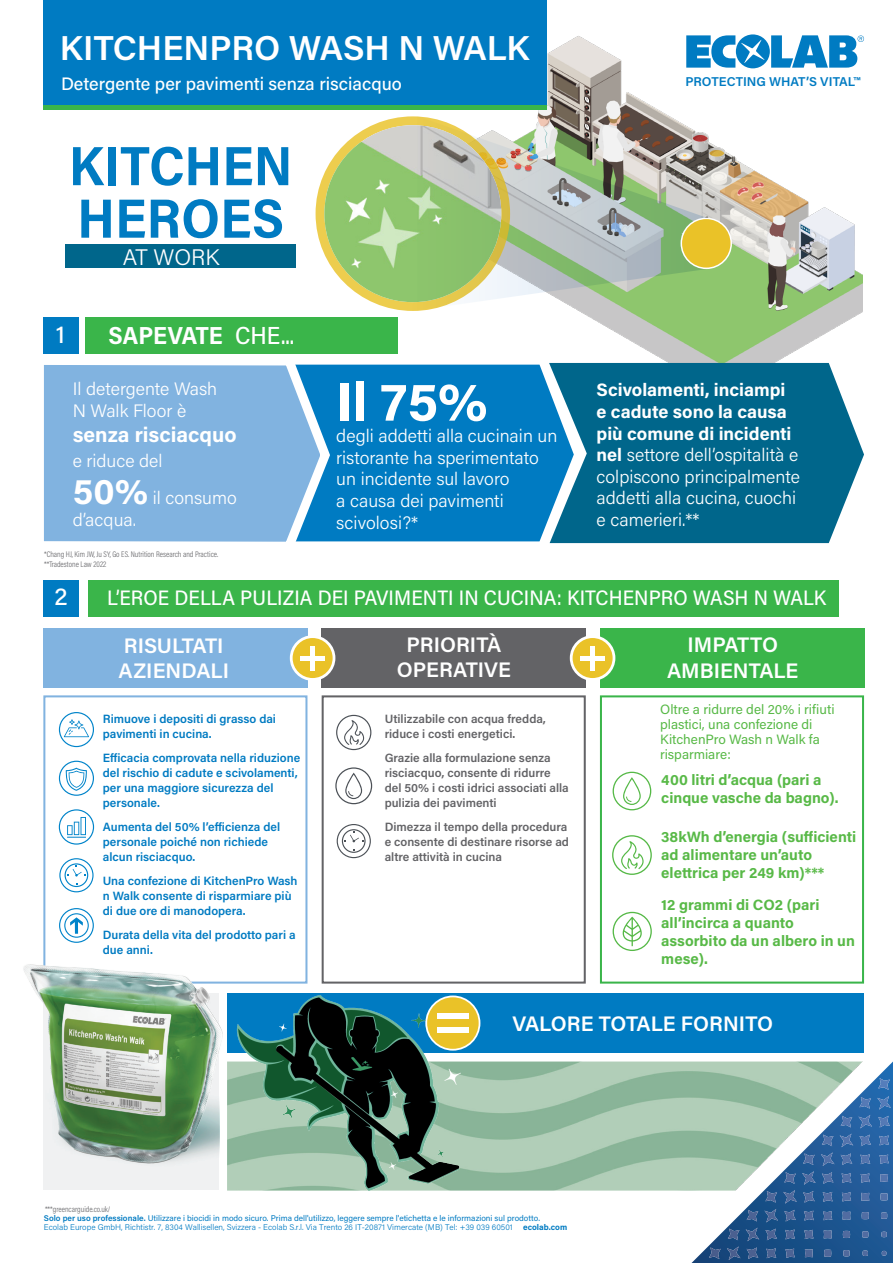
<style>
.page{position:relative;width:893px;height:1263px;background:#fff}
.page>*{position:absolute;margin:0;border:0;box-sizing:border-box;transform-origin:0 0}
.t1{font:700 55.5px/52.5px "Acumin Pro Semi Cond";color:#007bc2}
.t2{font:700 54px "Acumin Pro";color:#fff}
.t3{font:600 34.5px "Acumin Pro";letter-spacing:-.005em;color:#fff}
.t4{font:700 24.75px "Acumin Pro Semi Cond";color:#fff}
.t5{font:500 24.75px "Acumin Pro";color:#fff}
.t6{font:300 22.5px "Acumin Pro";color:#fff}
.t7{font:600 21px/25.2px "Acumin Pro";color:#fff;text-align:center}
.t8{font:500 21px "Acumin Pro Semi Cond";letter-spacing:.005em;color:#fff}
.t9{font:700 21px "Acumin Pro";color:#fff}
.t10{font:300 18px/21.6px "Acumin Pro";color:#fff}
.t11{font:500 18px "Acumin Pro";color:#fff}
.t12{font:700 15px/18px "Acumin Pro";color:#58b947}
.t13{font:13.5px/15px "Acumin Pro";color:#58b947}
.t14{font:600 12.75px "Acumin Pro";color:#007bc2}
.t15{font:600 12px/15px "Acumin Pro";color:#007bc2}
.t16{font:600 12px/15px "Acumin Pro";color:#636366}
.t17{font:300 8.25px/9.3px "Acumin Pro";color:#007bc2}
.t18{font:300 8.25px "Acumin Pro Cond";color:#636366}
.t19{font:700 8.25px "Acumin Pro";color:#007bc2}
.s1{font-weight:500}
.s2{font-weight:700;font-size:36px}
.s3{font-weight:700}
.s4{font-family:"Acumin Pro Cond";color:#636366}
.s5{font-weight:600}
.s6{font-weight:400}
</style>
<div class="page">
<img style="left:379px;top:15px;width:484px;height:350px">
<div style="left:316px;top:116px;width:194px;height:195px;background:#edcd4e;border-radius:50%"></div>
<img style="left:324px;top:125px;width:177px;height:177px;border-radius:88px">
<svg style="left:413px;top:116px;width:294px;height:195px;background:#b0c0a1"></svg>
<div style="left:681px;top:218px;width:50px;height:50px;background:#eac228;border-radius:50%"></div>
<div style="left:680px;top:218px;width:52px;height:51px;border:2px solid #fff;border-radius:50%"></div>
<div style="left:337px;top:365px;width:212px;height:176px;background:#007bc2"></div>
<svg style="left:44px;top:364px;width:293px;height:178px;background:#7bb1de"></svg>
<div style="left:85px;top:318px;width:312px;height:36px;background:#3ab54a"></div>
<div style="left:43px;top:0;width:503px;height:105px;background:#007bc2"></div>
<div style="left:43px;top:105px;width:503px;height:5px;background:#3ab54a"></div>
<svg style="left:686px;top:34px;width:178px;height:34px"></svg>
<svg style="left:691px;top:1061px;width:202px;height:202px"></svg>
<div style="left:65px;top:244px;width:231px;height:24px;background:#00668b"></div>
<svg style="left:549px;top:363px;width:315px;height:180px;background:#147396"></svg>
<div style="left:43px;top:318px;width:36px;height:36px;background:#007bc2"></div>
<div style="left:43px;top:580px;width:36px;height:36px;background:#007bc2"></div>
<div style="left:88px;top:580px;width:751px;height:36px;background:#3ab54a"></div>
<div style="left:43px;top:628px;width:264px;height:60px;background:#81b3e0"></div>
<div style="left:43px;top:695px;width:264px;height:288px;border:2px solid #81b3e0"></div>
<div style="left:600px;top:628px;width:264px;height:60px;background:#3ab54a"></div>
<div style="left:600px;top:695px;width:264px;height:288px;border:2px solid #3ab54a"></div>
<div style="left:322px;top:628px;width:264px;height:60px;background:#636366"></div>
<div style="left:322px;top:695px;width:264px;height:288px;border:2px solid #636366"></div>
<div style="left:227px;top:993px;width:637px;height:60px;background:#007bc2"></div>
<div style="left:291px;top:637px;width:43px;height:42px;background:#eac228;border-radius:50%"></div>
<div style="left:290px;top:635px;width:45px;height:46px;border:3px solid #fff;border-radius:50%"></div>
<div style="left:310px;top:646px;width:5px;height:24px;background:#fff"></div>
<hr style="left:300px;top:656px;width:25px;height:4px;background:#fff">
<div style="left:571px;top:637px;width:43px;height:42px;background:#eac228;border-radius:50%"></div>
<div style="left:570px;top:635px;width:45px;height:46px;border:3px solid #fff;border-radius:50%"></div>
<div style="left:590px;top:646px;width:5px;height:24px;background:#fff"></div>
<hr style="left:580px;top:656px;width:25px;height:4px;background:#fff">
<img style="left:227px;top:1061px;width:655px;height:130px">
<div style="left:426px;top:996px;width:53px;height:54px;background:#eac228;border-radius:50%"></div>
<div style="left:437px;top:1027px;width:32px;height:5px;background:#fff"></div>
<div style="left:437px;top:1014px;width:32px;height:5px;background:#fff"></div>
<img style="left:234px;top:995px;width:227px;height:196px">
<img style="left:23px;top:929px;width:230px;height:236px">
<svg style="left:336px;top:715px;width:35px;height:35px"></svg>
<svg style="left:612px;top:835px;width:40px;height:40px"></svg>
<svg style="left:59px;top:712px;width:35px;height:35px"></svg>
<svg style="left:59px;top:761px;width:35px;height:35px"></svg>
<svg style="left:337px;top:824px;width:34px;height:34px"></svg>
<svg style="left:59px;top:858px;width:35px;height:34px"></svg>
<svg style="left:335px;top:767px;width:37px;height:37px"></svg>
<svg style="left:59px;top:908px;width:35px;height:35px"></svg>
<svg style="left:59px;top:809px;width:35px;height:36px"></svg>
<svg style="left:613px;top:912px;width:39px;height:39px"></svg>
<svg style="left:613px;top:772px;width:38px;height:38px"></svg>
<div style="left:685px;top:76px;width:187px;height:32px;background:#fff"></div>
<p class="t3" style="left:60px;top:23px;width:471px">KITCHENPRO WASH N WALK</p>
<p class="t11" style="left:61px;top:71px;width:342px">Detergente per pavimenti senza risciacquo</p>
<p class="t1" style="left:69px;top:137px;width:225px">KITCHEN<br>HEROES</p>
<p class="t6" style="left:123px;top:241px;width:98px">AT WORK</p>
<p class="t5" style="left:56px;top:317px;width:11px">1</p>
<p class="t4" style="left:108px;top:318px;width:187px">SAPEVATE <span class="s1">CHE...</span></p>
<p class="t10" style="left:73px;top:377px;width:146px">Il detergente Wash<br>N Walk Floor è</p>
<p class="t9" style="left:73px;top:420px;width:165px">senza risciacquo</p>
<p class="t10" style="left:73px;top:449px;width:91px">e riduce del</p>
<p class="t10" style="left:73px;top:487px;width:166px"><span class="s2">50%</span> il consumo d’acqua.</p>
<p class="t2" style="left:336px;top:364px;width:153px">Il 75%</p>
<p class="t10" style="left:336px;top:424px;width:223px">degli addetti alla cucinain un ristorante ha sperimentato un incidente sul lavoro<br>a causa dei pavimenti scivolosi?*</p>
<p class="t14" style="left:685px;top:72px;width:176px">PROTECTING WHAT’S VITAL™</p>
<p class="t10" style="left:597px;top:378px;width:205px"><span class="s3">Scivolamenti, inciampi<br>e cadute sono la causa più comune di incidenti nel</span> settore dell’ospitalità e colpiscono principalmente addetti alla cucina, cuochi e camerieri.**</p>
<p class="t18" style="left:44px;top:548px;width:176px">*Chang HJ, Kim JW, Ju SY, Go ES. Nutrition Research and Practice.</p>
<p class="t18" style="left:44px;top:559px;width:64px">**Tradestone Law 2022</p>
<p class="t5" style="left:54px;top:579px;width:15px">2</p>
<p class="t8" style="left:107px;top:583px;width:721px">L’EROE DELLA PULIZIA DEI PAVIMENTI IN CUCINA: KITCHENPRO WASH N WALK</p>
<p class="t7" style="left:118px;top:632px;width:112px;text-align:left">RISULTATI<br>AZIENDALI</p>
<p class="t7" style="left:397px;top:631px;width:116px">PRIORITÀ<br>OPERATIVE</p>
<p class="t7" style="left:667px;top:632px;width:133px">IMPATTO<br>AMBIENTALE</p>
<p class="t15" style="left:103px;top:710px;width:175px">Rimuove i depositi di grasso dai pavimenti in cucina.</p>
<p class="t15" style="left:103px;top:749px;width:199px">Efficacia comprovata nella riduzione del rischio di cadute e scivolamenti, per una maggiore sicurezza del personale.</p>
<p class="t15" style="left:103px;top:818px;width:179px">Aumenta del 50% l’efficienza del personale poiché non richiede alcun risciacquo.</p>
<p class="t15" style="left:103px;top:872px;width:196px">Una confezione di KitchenPro Wash n Walk consente di risparmiare più di due ore di manodopera.</p>
<p class="t15" style="left:103px;top:926px;width:194px">Durata della vita del prodotto pari a due anni.</p>
<p class="t13" style="left:660px;top:701px;width:176px">Oltre a ridurre del 20% i rifiuti plastici, una confezione di<br>KitchenPro Wash n Walk fa risparmiare:</p>
<p class="t12" style="left:661px;top:770px;width:179px">400 litri d’acqua (pari a cinque vasche da bagno).</p>
<p class="t12" style="left:661px;top:827px;width:196px">38kWh d’energia (sufficienti ad alimentare un’auto elettrica per 249 km)***</p>
<p class="t12" style="left:661px;top:895px;width:195px">12 grammi di CO2 (pari all’incirca a quanto assorbito da un albero in un mese).</p>
<p class="t16" style="left:385px;top:710px;width:163px">Utilizzabile con acqua fredda, riduce i costi energetici.</p>
<p class="t16" style="left:385px;top:749px;width:186px">Grazie alla formulazione senza risciacquo, consente di ridurre del 50% i costi idrici associati alla pulizia dei pavimenti</p>
<p class="t16" style="left:385px;top:818px;width:186px">Dimezza il tempo della procedura e consente di destinare risorse ad altre attività in cucina</p>
<p class="t7" style="left:513px;top:1010px;width:262px">VALORE TOTALE FORNITO</p>
<p class="t17" style="left:44px;top:1204px;width:498px"><span class="s4">***greencarguide.co.uk/<br></span><span class="s5">Solo per uso professionale.</span> <span class="s6">Utilizzare i biocidi in modo sicuro. Prima dell'utilizzo, leggere sempre l'etichetta e le informazioni sul prodotto.<br></span>Ecolab Europe GmbH, Richtistr. 7, 8304 Wallisellen, Svizzera - Ecolab S.r.l. Via Trento 26 IT-20871 Vimercate (MB) Tel: +39 039 60501</p>
<p class="t19" style="left:523px;top:1222px;width:46px">ecolab.com</p>
</div>
